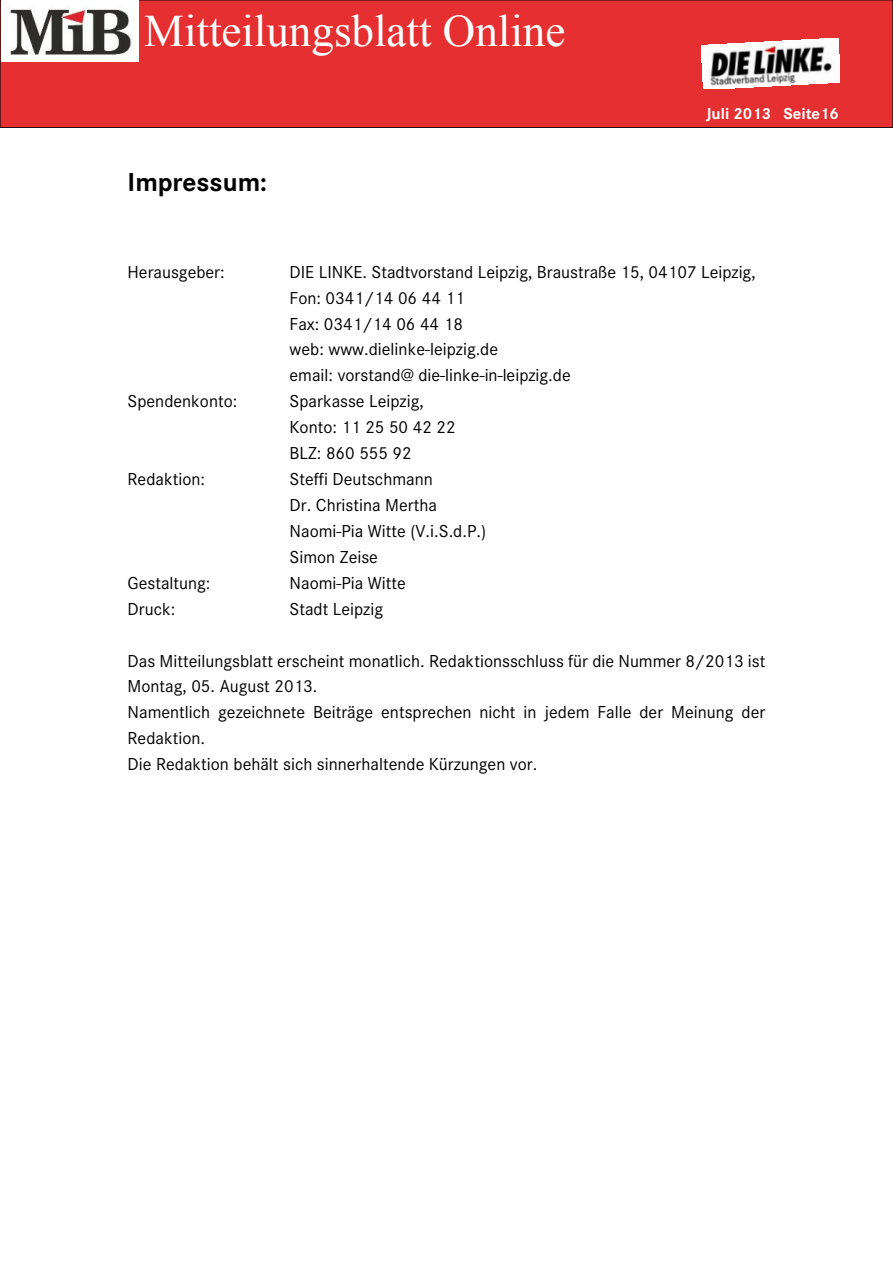
<style>
.page{position:relative;width:893px;height:1263px;background:#fff}
.page>*{position:absolute;margin:0;border:0;box-sizing:border-box;transform-origin:0 0}
.t1{font:45px "Times New Roman";color:#fff}
.t2{font:700 27px "Corporate S";color:#000}
.t3{font:18px/26px "Corporate S";color:#000}
.t4{font:700 16.5px "Corporate S";color:#fff}
</style>
<div class="page">
<div style="left:0;top:0;width:893px;height:128px;background:#e52f30;border:1px solid #000"></div>
<img style="left:1px;top:0;width:138px;height:61px">
<img style="left:702px;top:39px;width:138px;height:50px">
<h1 class="t1" style="left:144px;top:15px;width:423px">Mitteilungsblatt Online</h1>
<h2 class="t2" style="left:128px;top:166px;width:141px">Impressum:</h2>
<p class="t4" style="left:706px;top:104px;width:134px">Juli 2013 Seite16</p>
<p class="t3" style="left:128px;top:259px;width:99px">Herausgeber:</p>
<p class="t3" style="left:290px;top:259px;width:468px">DIE LINKE. Stadtvorstand Leipzig, Braustraße 15, 04107 Leipzig, Fon: 0341/14 06 44 11<br>Fax: 0341/14 06 44 18<br>web: www.dielinke-leipzig.de<br>email: vorstand@ die-linke-in-leipzig.de</p>
<p class="t3" style="left:128px;top:388px;width:111px">Spendenkonto:</p>
<p class="t3" style="left:290px;top:388px;width:168px">Sparkasse Leipzig,<br>Konto: 11 25 50 42 22<br>BLZ: 860 555 92</p>
<p class="t3" style="left:128px;top:466px;width:79px">Redaktion:</p>
<p class="t3" style="left:290px;top:466px;width:198px">Steffi Deutschmann<br>Dr. Christina Mertha<br>Naomi-Pia Witte (V.i.S.d.P.)<br>Simon Zeise</p>
<p class="t3" style="left:128px;top:570px;width:84px">Gestaltung:</p>
<p class="t3" style="left:290px;top:570px;width:118px">Naomi-Pia Witte</p>
<p class="t3" style="left:128px;top:596px;width:49px">Druck:</p>
<p class="t3" style="left:290px;top:596px;width:95px">Stadt Leipzig</p>
<p class="t3" style="left:128px;top:648px;width:639px">Das Mitteilungsblatt erscheint monatlich. Redaktionsschluss für die Nummer 8/2013 ist Montag, 05. August 2013.<br>Namentlich gezeichnete Beiträge entsprechen nicht in jedem Falle der Meinung der Redaktion.<br>Die Redaktion behält sich sinnerhaltende Kürzungen vor.</p>
</div>
